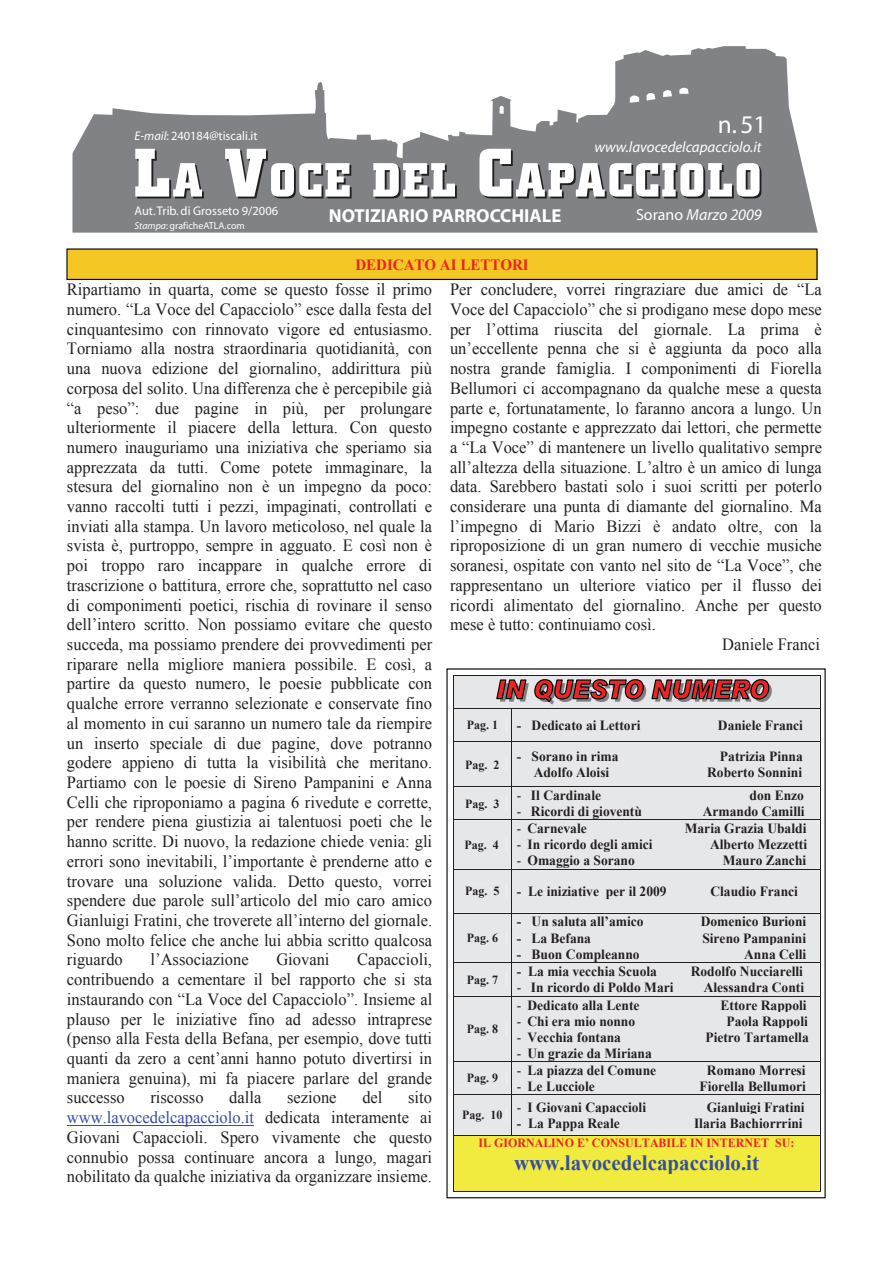
<style>
.page{position:relative;width:893px;height:1263px;background:#fff}
.page>*{position:absolute;margin:0;border:0;box-sizing:border-box;transform-origin:0 0}
.t1{font:25.5px "Myriad";color:#fff}
.t2{font:700 21.75px "Times New Roman";color:#344ea2;scale:.96 1}
.t3{font:700 18.9px "Myriad";color:#fff}
.t4{font:17.1px/19.6px "Times New Roman";color:#231f20;text-align:justify;scale:.96 1}
.t5{font:italic 16.05px "Myriad";color:#fff}
.t6{font:700 15.6px "Times New Roman";color:#ed2224;scale:.96 1}
.t7{font:italic 15px "Myriad";color:#fff}
.t8{font:700 14.1px "Times New Roman";color:#231f20;scale:.96 1}
.t9{font:12.6px "Myriad";color:#fff}
.t10{font:700 12.45px "Times New Roman";letter-spacing:.005em;color:#231f20;scale:.96 1}
.t11{font:700 12.45px "Times New Roman";color:#ed2224;scale:.96 1}
.t12{font:10.05px "Myriad";color:#fff}
.s1{font-style:italic}
.s2{font-style:normal}
.s3{color:#344ea2}
.s4{font-weight:400}
.s5{font-size:12.45px}
</style>
<div class="page">
<svg style="left:72px;top:46px;width:746px;height:187px;fill:#808285"></svg>
<svg style="left:135px;top:149px;width:69px;height:49px"></svg>
<svg style="left:225px;top:149px;width:127px;height:50px"></svg>
<svg style="left:373px;top:163px;width:84px;height:35px"></svg>
<svg style="left:479px;top:149px;width:282px;height:50px"></svg>
<hr style="left:67px;top:1125px;width:187px;height:1px;background:#344ea2">
<div style="left:67px;top:249px;width:750px;height:30px;background:#f5c724"></div>
<div style="left:66px;top:248px;width:751px;height:32px;border:1px solid #010202"></div>
<svg style="left:453px;top:675px;width:368px;height:517px;background:#dedcca"></svg>
<p class="t9" style="left:135px;top:132px;width:125px"><span class="s1">E-mail</span>: 240184@tiscali.it</p>
<p class="t9" style="left:135px;top:206px;width:145px">Aut. Trib. di Grosseto 9/2006</p>
<p class="t12" style="left:135px;top:222px;width:112px"><span class="s1">Stampa</span>: graficheATLA.com</p>
<p class="t3" style="left:329px;top:209px;width:234px">NOTIZIARIO PARROCCHIALE</p>
<p class="t6" style="left:355px;top:256px;width:182px">DEDICATO AI LETTORI</p>
<h1 class="t1" style="left:718px;top:115px;width:50px">n. 51</h1>
<p class="t7" style="left:594px;top:142px;width:168px">www.lavocedelcapacciolo.it</p>
<p class="t5" style="left:636px;top:208px;width:127px"><span class="s2">Sorano</span> Marzo 2009</p>
<p class="t4" style="left:67px;top:280px;width:382px">Ripartiamo in quarta, come se questo fosse il primo numero. “La Voce del Capacciolo” esce dalla festa del cinquantesimo con rinnovato vigore ed entusiasmo.<br>Torniamo alla nostra straordinaria quotidianità, con una nuova edizione del giornalino, addirittura più corposa del solito. Una differenza che è percepibile già “a peso”: due pagine in più, per prolungare ulteriormente il piacere della lettura. Con questo numero inauguriamo una iniziativa che speriamo sia apprezzata da tutti. Come potete immaginare, la stesura del giornalino non è un impegno da poco: vanno raccolti tutti i pezzi, impaginati, controllati e inviati alla stampa. Un lavoro meticoloso, nel quale la svista è, purtroppo, sempre in agguato. E così non è poi troppo raro incappare in qualche errore di trascrizione o battitura, errore che, soprattutto nel caso di componimenti poetici, rischia di rovinare il senso dell’intero scritto. Non possiamo evitare che questo succeda, ma possiamo prendere dei provvedimenti per riparare nella migliore maniera possibile. E così, a partire da questo numero, le poesie pubblicate con qualche errore verranno selezionate e conservate fino al momento in cui saranno un numero tale da riempire un inserto speciale di due pagine, dove potranno godere appieno di tutta la visibilità che meritano.<br>Partiamo con le poesie di Sireno Pampanini e Anna Celli che riproponiamo a pagina 6 rivedute e corrette, per rendere piena giustizia ai talentuosi poeti che le hanno scritte. Di nuovo, la redazione chiede venia: gli errori sono inevitabili, l’importante è prenderne atto e trovare una soluzione valida. Detto questo, vorrei spendere due parole sull’articolo del mio caro amico Gianluigi Fratini, che troverete all’interno del giornale.<br>Sono molto felice che anche lui abbia scritto qualcosa riguardo</p>
<p class="t4" style="left:67px;top:950px;width:382px;text-indent:290px">Capaccioli, contribuendo a cementare il bel rapporto che si sta instaurando con “La Voce del Capacciolo”. Insieme al plauso per le iniziative fino ad adesso intraprese (penso alla Festa della Befana, per esempio, dove tutti quanti da zero a cent’anni hanno potuto divertirsi in maniera genuina), mi fa piacere parlare del grande successo</p>
<p class="t4" style="left:151px;top:950px;width:104px">l’Associazione</p>
<p class="t4" style="left:276px;top:950px;width:57px">Giovani</p>
<p class="t4" style="left:67px;top:1088px;width:382px;text-indent:341px">sito <span class="s3">www.lavocedelcapacciolo.it</span> dedicata interamente ai Giovani Capaccioli. Spero vivamente che questo connubio possa continuare ancora a lungo, magari nobilitato da qualche iniziativa da organizzare insieme.</p>
<p class="t4" style="left:150px;top:1088px;width:57px">riscosso</p>
<p class="t4" style="left:229px;top:1088px;width:35px">dalla</p>
<p class="t4" style="left:287px;top:1088px;width:53px">sezione</p>
<p class="t4" style="left:362px;top:1088px;width:22px">del</p>
<p class="t4" style="left:450px;top:280px;width:389px">Per concludere, vorrei ringraziare due amici de “La</p>
<p class="t4" style="left:450px;top:299px;width:389px">Voce del Capacciolo” che si prodigano mese dopo mese</p>
<p class="t4" style="left:450px;top:319px;width:389px">per l’ottima riuscita del giornale. La prima è</p>
<p class="t4" style="left:450px;top:339px;width:389px">un’eccellente penna che si è aggiunta da poco alla</p>
<p class="t4" style="left:450px;top:358px;width:389px">nostra grande famiglia. I componimenti di Fiorella</p>
<p class="t4" style="left:450px;top:378px;width:389px">Bellumori ci accompagnano da qualche mese a questa</p>
<p class="t4" style="left:450px;top:398px;width:389px">parte e, fortunatamente, lo faranno ancora a lungo. Un</p>
<p class="t4" style="left:450px;top:418px;width:389px">impegno costante e apprezzato dai lettori, che permette</p>
<p class="t4" style="left:450px;top:437px;width:389px">a “La Voce” di mantenere un livello qualitativo sempre</p>
<p class="t4" style="left:450px;top:457px;width:389px">all’altezza della situazione. L’altro è un amico di lunga</p>
<p class="t4" style="left:450px;top:477px;width:389px">data. Sarebbero bastati solo i suoi scritti per poterlo</p>
<p class="t4" style="left:450px;top:497px;width:389px">considerare una punta di diamante del giornalino. Ma</p>
<p class="t4" style="left:450px;top:516px;width:389px">l’impegno di Mario Bizzi è andato oltre, con la</p>
<p class="t4" style="left:450px;top:536px;width:389px">riproposizione di un gran numero di vecchie musiche</p>
<p class="t4" style="left:450px;top:556px;width:389px">soranesi, ospitate con vanto nel sito de “La Voce”, che</p>
<p class="t4" style="left:450px;top:575px;width:389px">rappresentano un ulteriore viatico per il flusso dei</p>
<p class="t4" style="left:450px;top:595px;width:389px">ricordi alimentato del giornalino. Anche per questo</p>
<p class="t4" style="left:450px;top:615px;width:216px">mese è tutto: continuiamo così.</p>
<p class="t4" style="left:722px;top:634px;width:103px">Daniele Franci</p>
<p class="t10" style="left:467px;top:718px;width:34px">Pag. 1</p>
<p class="t8" style="left:517px;top:717px;width:130px">- Dedicato ai Lettori</p>
<p class="t8" style="left:718px;top:717px;width:90px">Daniele Franci</p>
<p class="t10" style="left:465px;top:757px;width:37px">Pag. 2</p>
<p class="t8" style="left:517px;top:748px;width:107px">- Sorano in rima</p>
<p class="t8" style="left:720px;top:748px;width:88px">Patrizia Pinna</p>
<p class="t8" style="left:534px;top:765px;width:80px">Adolfo Aloisi</p>
<p class="t8" style="left:707px;top:765px;width:100px">Roberto Sonnini</p>
<p class="t10" style="left:465px;top:797px;width:37px">Pag. 3</p>
<p class="t8" style="left:517px;top:788px;width:89px"><span class="s4">-</span> Il Cardinale</p>
<p class="t8" style="left:750px;top:788px;width:58px">don Enzo</p>
<p class="t8" style="left:517px;top:804px;width:132px"><span class="s4">-</span> Ricordi di gioventù</p>
<p class="t8" style="left:703px;top:804px;width:108px">Armando Camilli</p>
<p class="t8" style="left:517px;top:821px;width:74px"><span class="s4">-</span> Carnevale</p>
<p class="t8" style="left:685px;top:821px;width:128px">Maria Grazia Ubaldi</p>
<p class="t8" style="left:517px;top:837px;width:143px"><span class="s4">-</span> In ricordo degli amici</p>
<p class="t8" style="left:710px;top:837px;width:103px">Alberto Mezzetti</p>
<p class="t8" style="left:517px;top:853px;width:124px"><span class="s4">-</span> Omaggio a Sorano</p>
<p class="t8" style="left:723px;top:853px;width:89px">Mauro Zanchi</p>
<p class="t8" style="left:465px;top:883px;width:211px"><span class="s5">Pag. 5</span> - Le iniziative per il 2009</p>
<p class="t8" style="left:710px;top:883px;width:93px">Claudio Franci</p>
<p class="t10" style="left:467px;top:931px;width:34px">Pag. 6</p>
<p class="t10" style="left:464px;top:838px;width:37px">Pag. 4</p>
<p class="t8" style="left:517px;top:914px;width:133px">- Un saluta all’amico</p>
<p class="t8" style="left:701px;top:914px;width:111px">Domenico Burioni</p>
<p class="t8" style="left:517px;top:930px;width:79px">- La Befana</p>
<p class="t8" style="left:702px;top:930px;width:110px">Sireno Pampanini</p>
<p class="t8" style="left:517px;top:946px;width:129px">- Buon Compleanno</p>
<p class="t8" style="left:744px;top:946px;width:66px">Anna Celli</p>
<p class="t10" style="left:467px;top:973px;width:34px">Pag. 7</p>
<p class="t10" style="left:467px;top:1022px;width:34px">Pag. 8</p>
<p class="t10" style="left:467px;top:1071px;width:34px">Pag. 9</p>
<p class="t8" style="left:517px;top:964px;width:147px">- La mia vecchia Scuola</p>
<p class="t8" style="left:691px;top:964px;width:118px">Rodolfo Nucciarelli</p>
<p class="t8" style="left:517px;top:980px;width:165px"><span class="s4">-</span> In ricordo di Poldo Mari</p>
<p class="t8" style="left:704px;top:980px;width:106px">Alessandra Conti</p>
<p class="t8" style="left:517px;top:997px;width:129px"><span class="s4">-</span> Dedicato alla Lente</p>
<p class="t8" style="left:720px;top:997px;width:91px">Ettore Rappoli</p>
<p class="t8" style="left:517px;top:1013px;width:125px"><span class="s4">-</span> Chi era mio nonno</p>
<p class="t8" style="left:726px;top:1013px;width:86px">Paola Rappoli</p>
<p class="t8" style="left:517px;top:1029px;width:110px"><span class="s4">-</span> Vecchia fontana</p>
<p class="t8" style="left:705px;top:1029px;width:109px">Pietro Tartamella</p>
<p class="t8" style="left:517px;top:1045px;width:142px"><span class="s4">-</span> Un grazie da Miriana</p>
<p class="t8" style="left:517px;top:1062px;width:147px"><span class="s4">-</span> La piazza del Comune</p>
<p class="t8" style="left:707px;top:1062px;width:104px">Romano Morresi</p>
<p class="t8" style="left:517px;top:1078px;width:83px"><span class="s4">-</span> Le Lucciole</p>
<p class="t8" style="left:699px;top:1078px;width:112px">Fiorella Bellumori</p>
<p class="t8" style="left:517px;top:1099px;width:136px"><span class="s4">-</span> I Giovani Capaccioli</p>
<p class="t8" style="left:707px;top:1099px;width:103px">Gianluigi Fratini</p>
<p class="t8" style="left:517px;top:1115px;width:109px">- La Pappa Reale</p>
<p class="t8" style="left:694px;top:1115px;width:115px">Ilaria Bachiorrrini</p>
<p class="t11" style="left:478px;top:1136px;width:331px">IL GIORNALINO E’ CONSULTABILE IN INTERNET SU:</p>
<p class="t2" style="left:514px;top:1151px;width:257px">www.lavocedelcapacciolo.it</p>
<p class="t10" style="left:462px;top:1108px;width:43px">Pag. 10</p>
</div>
